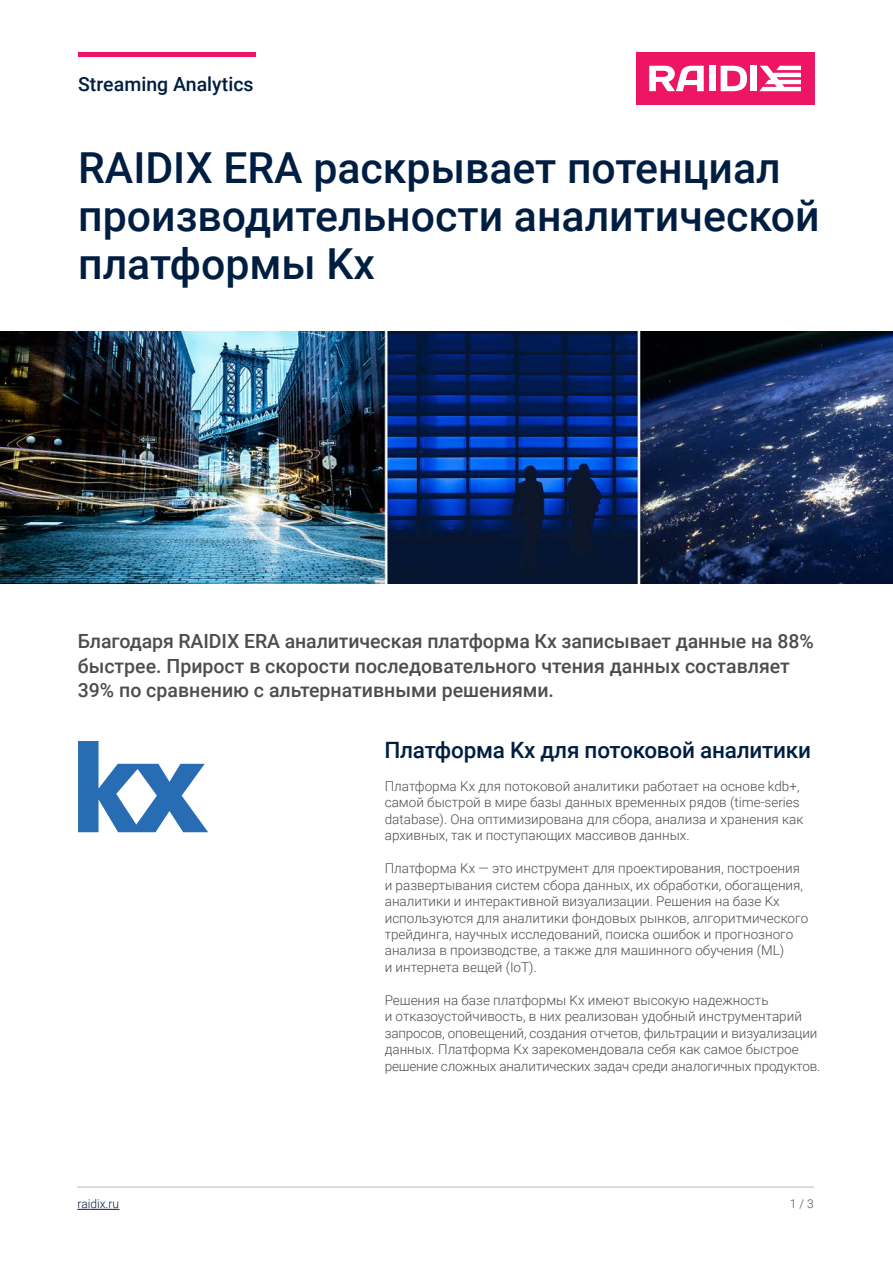
<style>
.page{position:relative;width:893px;height:1263px;background:#fff}
.page>*{position:absolute;margin:0;border:0;box-sizing:border-box;transform-origin:0 0}
.t1{font:500 42.75px/48px "Roboto";color:#001e41}
.t2{font:500 22.5px "Roboto";letter-spacing:-.01em;color:#001e41}
.t3{font:500 19.5px/24px "Roboto";color:#4c4d4f}
.t4{font:500 19.5px "Roboto";color:#001e41}
.t5{font:300 13.5px/16.5px "Roboto";color:#4c4d4f}
.t6{font:300 12px "Roboto";color:#001e41}
.t7{font:300 12px "Roboto";color:#4c4d4f}
</style>
<div class="page">
<div style="left:636px;top:52px;width:178px;height:53px;background:#ed1664"></div>
<div style="left:709px;top:66px;width:6px;height:25px;background:#fff"></div>
<svg style="left:721px;top:66px;width:26px;height:25px"></svg>
<div style="left:751px;top:66px;width:6px;height:25px;background:#fff"></div>
<svg style="left:649px;top:66px;width:55px;height:25px"></svg>
<svg style="left:759px;top:66px;width:42px;height:25px"></svg>
<div style="left:78px;top:52px;width:178px;height:5px;background:#ed1664"></div>
<hr style="left:77px;top:1186px;width:737px;height:2px;background:#d0d2d3">
<hr style="left:78px;top:1209px;width:41px;height:1px;background:#001e41">
<svg style="left:78px;top:741px;width:130px;height:91px"></svg>
<img style="left:0;top:331px;width:893px;height:253px">
<h3 class="t4" style="left:78px;top:71px;width:177px">Streaming Analytics</h3>
<h1 class="t1" style="left:78px;top:142px;width:743px">RAIDIX ERA раскрывает потенциал производительности аналитической платформы Kx</h1>
<h3 class="t3" style="left:78px;top:629px;width:737px">Благодаря RAIDIX ERA аналитическая платформа Кх записывает данные на 88% быстрее. Прирост в скорости последовательного чтения данных составляет<br>39% по сравнению с альтернативными решениями.</h3>
<h2 class="t2" style="left:384px;top:734px;width:428px">Платформа Kx для потоковой аналитики</h2>
<p class="t5" style="left:385px;top:777px;width:420px">Платформа Kx для потоковой аналитики работает на основе kdb+, самой быстрой в мире базы данных временных рядов (time-series database). Она оптимизирована для сбора, анализа и хранения как архивных, так и поступающих массивов данных.</p>
<p class="t5" style="left:385px;top:859px;width:425px">Платформа Kx — это инструмент для проектирования, построения и развертывания систем сбора данных, их обработки, обогащения, аналитики и интерактивной визуализации. Решения на базе Kx используются для аналитики фондовых рынков, алгоритмического трейдинга, научных исследований, поиска ошибок и прогнозного анализа в производстве, а также для машинного обучения (ML)<br>и интернета вещей (IoT).</p>
<p class="t5" style="left:385px;top:991px;width:437px">Решения на базе платформы Kx имеют высокую надежность<br>и отказоустойчивость, в них реализован удобный инструментарий запросов, оповещений, создания отчетов, фильтрации и визуализации данных. Платформа Kx зарекомендовала себя как самое быстрое решение сложных аналитических задач среди аналогичных продуктов.</p>
<p class="t6" style="left:78px;top:1196px;width:43px">raidix.ru</p>
<p class="t7" style="left:790px;top:1196px;width:25px">1 / 3</p>
</div>
